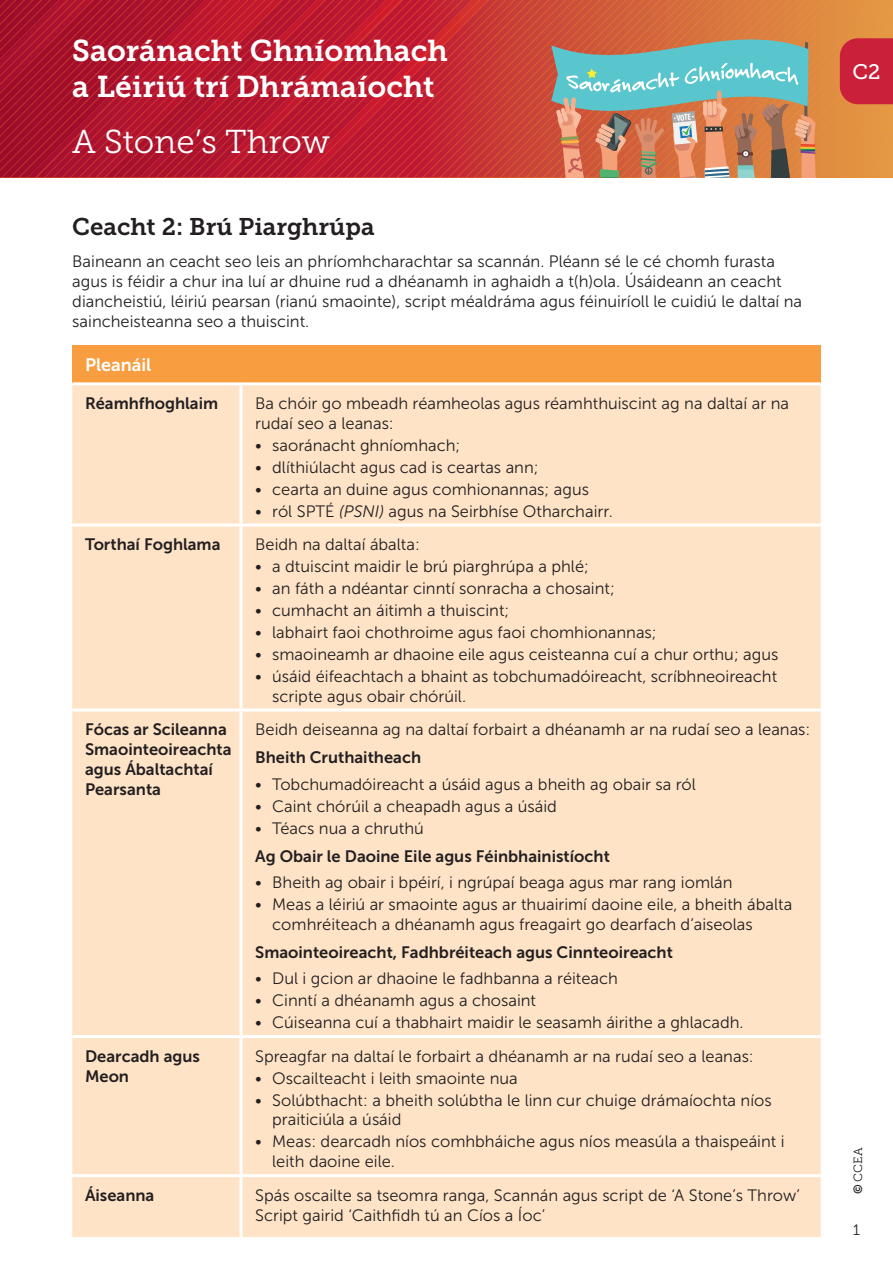
<style>
.page{position:relative;width:893px;height:1263px;background:#fff}
.page>*{position:absolute;margin:0;border:0;box-sizing:border-box;transform-origin:0 0}
.t1{font:33px "Museo Slab 300";color:#fff}
.t2{font:30px/36px "Museo Slab 700";color:#fff}
.H1{font:24px "Museo Slab 700";color:#231f20}
.Body_Text{font:21px "Museo Slab 500";color:#fff}
.Table_H1{font:18px "Museo Sans 700";color:#fff}
.Body_Text-2{font:16.5px/19.8px "Museo Sans 300";color:#231f20}
.Table_Body_Text{font:16.5px/19.8px "Museo Sans 300";color:#231f20}
.Table_H2{font:16.5px/19.8px "Museo Sans 700";color:#231f20}
.t3{font:15px "Museo Slab 300";color:#231f20}
.t4{font:12px "Museo Slab 300";color:#231f20}
.t5{font:700 condensed 9px "Myriad Pro";color:#fff}
.s1{font-style:italic}
.s2{font-family:"Museo Sans 700"}
</style>
<div class="page">
<img style="left:1px;top:0;width:9px;height:178px">
<img style="left:10px;top:0;width:8px;height:178px">
<img style="left:18px;top:0;width:10px;height:178px">
<img style="left:28px;top:0;width:7px;height:178px">
<img style="left:35px;top:0;width:9px;height:178px">
<img style="left:44px;top:0;width:9px;height:178px">
<img style="left:53px;top:0;width:8px;height:178px">
<img style="left:61px;top:0;width:9px;height:178px">
<img style="left:70px;top:0;width:8px;height:178px">
<img style="left:78px;top:0;width:9px;height:178px">
<img style="left:87px;top:0;width:9px;height:178px">
<img style="left:96px;top:0;width:8px;height:178px">
<img style="left:104px;top:0;width:9px;height:178px">
<img style="left:113px;top:0;width:8px;height:178px">
<img style="left:121px;top:0;width:9px;height:178px">
<img style="left:130px;top:0;width:9px;height:178px">
<img style="left:139px;top:0;width:8px;height:178px">
<img style="left:147px;top:0;width:9px;height:178px">
<img style="left:156px;top:0;width:8px;height:178px">
<img style="left:164px;top:0;width:9px;height:178px">
<img style="left:173px;top:0;width:17px;height:178px">
<img style="left:190px;top:0;width:9px;height:178px">
<img style="left:199px;top:0;width:9px;height:178px">
<img style="left:208px;top:0;width:8px;height:178px">
<img style="left:216px;top:0;width:9px;height:178px">
<img style="left:225px;top:0;width:8px;height:178px">
<img style="left:233px;top:0;width:9px;height:178px">
<img style="left:242px;top:0;width:8px;height:178px">
<img style="left:250px;top:0;width:9px;height:178px">
<img style="left:259px;top:0;width:8px;height:178px">
<img style="left:267px;top:0;width:9px;height:178px">
<img style="left:276px;top:0;width:9px;height:178px">
<img style="left:285px;top:0;width:9px;height:178px">
<img style="left:294px;top:0;width:8px;height:178px">
<img style="left:302px;top:0;width:8px;height:178px">
<img style="left:310px;top:0;width:9px;height:178px">
<img style="left:319px;top:0;width:9px;height:178px">
<img style="left:328px;top:0;width:8px;height:178px">
<img style="left:336px;top:0;width:9px;height:178px">
<img style="left:345px;top:0;width:8px;height:178px">
<img style="left:353px;top:0;width:9px;height:178px">
<img style="left:362px;top:0;width:9px;height:178px">
<img style="left:371px;top:0;width:8px;height:178px">
<img style="left:379px;top:0;width:9px;height:178px">
<img style="left:388px;top:0;width:8px;height:178px">
<img style="left:396px;top:0;width:9px;height:178px">
<img style="left:405px;top:0;width:8px;height:178px">
<img style="left:413px;top:0;width:9px;height:178px">
<img style="left:422px;top:0;width:9px;height:178px">
<img style="left:431px;top:0;width:8px;height:178px">
<img style="left:439px;top:0;width:9px;height:178px">
<img style="left:448px;top:0;width:17px;height:178px">
<img style="left:465px;top:0;width:9px;height:178px">
<img style="left:474px;top:0;width:8px;height:178px">
<img style="left:482px;top:0;width:9px;height:178px">
<img style="left:491px;top:0;width:9px;height:178px">
<img style="left:500px;top:0;width:8px;height:178px">
<img style="left:508px;top:0;width:9px;height:178px">
<img style="left:517px;top:0;width:8px;height:178px">
<img style="left:525px;top:0;width:9px;height:178px">
<img style="left:534px;top:0;width:8px;height:178px">
<img style="left:542px;top:0;width:9px;height:178px">
<img style="left:714px;top:0;width:179px;height:35px">
<img style="left:723px;top:8px;width:170px;height:27px">
<img style="left:732px;top:16px;width:161px;height:19px">
<img style="left:740px;top:25px;width:153px;height:10px">
<img style="left:749px;top:33px;width:144px;height:9px">
<img style="left:816px;top:76px;width:24px;height:9px">
<img style="left:816px;top:85px;width:24px;height:9px">
<img style="left:816px;top:94px;width:24px;height:84px">
<img style="left:817px;top:102px;width:76px;height:76px">
<img style="left:826px;top:111px;width:67px;height:67px">
<img style="left:835px;top:119px;width:58px;height:59px">
<img style="left:843px;top:128px;width:50px;height:50px">
<img style="left:852px;top:137px;width:41px;height:41px">
<img style="left:860px;top:145px;width:33px;height:33px">
<img style="left:869px;top:154px;width:24px;height:24px">
<img style="left:878px;top:162px;width:15px;height:16px">
<svg style="left:886px;top:171px;width:7px;height:7px"></svg>
<svg style="left:551px;top:35px;width:265px;height:143px;background:#a59983"></svg>
<div style="left:840px;top:38px;width:53px;height:66px;background:#ca203a"></div>
<div style="left:72px;top:346px;width:749px;height:38px;background:#f89d40"></div>
<div style="left:72px;top:385px;width:749px;height:852px;background:#fee3c7"></div>
<hr style="left:72px;top:382px;width:169px;height:3px;background:#fff">
<hr style="left:241px;top:382px;width:580px;height:3px;background:#fff">
<hr style="left:239px;top:385px;width:3px;height:138px;background:#fff">
<hr style="left:72px;top:523px;width:169px;height:3px;background:#fff">
<hr style="left:241px;top:523px;width:580px;height:3px;background:#fff">
<hr style="left:239px;top:526px;width:3px;height:182px;background:#fff">
<hr style="left:72px;top:708px;width:169px;height:3px;background:#fff">
<hr style="left:241px;top:708px;width:580px;height:3px;background:#fff">
<hr style="left:239px;top:711px;width:3px;height:324px;background:#fff">
<hr style="left:72px;top:1035px;width:169px;height:3px;background:#fff">
<hr style="left:241px;top:1035px;width:580px;height:3px;background:#fff">
<hr style="left:239px;top:1038px;width:3px;height:136px;background:#fff">
<hr style="left:72px;top:1174px;width:169px;height:3px;background:#fff">
<hr style="left:241px;top:1174px;width:580px;height:3px;background:#fff">
<hr style="left:239px;top:1177px;width:3px;height:60px;background:#fff">
<h2 class="t2" style="left:72px;top:33px;width:377px">Saoránacht Ghníomhach a Léiriú trí Dhrámaíocht</h2>
<h1 class="t1" style="left:72px;top:124px;width:259px">A Stone’s Throw</h1>
<p class="t5" style="left:676px;top:113px;width:16px;rotate:-6deg">VOTE</p>
<p class="H1" style="left:72px;top:213px;width:304px">Ceacht 2: Brú Piarghrúpa</p>
<p class="Body_Text-2" style="left:72px;top:252px;width:731px">Baineann an ceacht seo leis an phríomhcharachtar sa scannán. Pléann sé le cé chomh furasta agus is féidir a chur ina luí ar dhuine rud a dhéanamh in aghaidh a t(h)ola. Úsáideann an ceacht diancheistiú, léiriú pearsan (rianú smaointe), script méaldráma agus féinuiríoll le cuidiú le daltaí na saincheisteanna seo a thuiscint.</p>
<p class="Table_H1" style="left:85px;top:355px;width:68px">Pleanáil</p>
<p class="Table_H2" style="left:85px;top:393px;width:135px">Réamhfhoghlaim</p>
<p class="Table_Body_Text" style="left:255px;top:394px;width:535px">Ba chóir go mbeadh réamheolas agus réamhthuiscint ag na daltaí ar na rudaí seo a leanas:</p>
<p class="Body_Text-2" style="left:255px;top:435px;width:207px">• saoránacht ghníomhach;</p>
<p class="Body_Text-2" style="left:255px;top:457px;width:285px">• dlíthiúlacht agus cad is ceartas ann;</p>
<p class="Body_Text-2" style="left:255px;top:479px;width:335px">• cearta an duine agus comhionannas; agus</p>
<p class="Body_Text-2" style="left:255px;top:501px;width:359px">• ról SPTÉ <span class="s1">(PSNI)</span> agus na Seirbhíse Otharchairr.</p>
<p class="Table_H2" style="left:85px;top:534px;width:137px">Torthaí Foghlama</p>
<p class="Table_Body_Text" style="left:255px;top:535px;width:166px">Beidh na daltaí ábalta:</p>
<p class="Body_Text-2" style="left:255px;top:557px;width:335px">• a dtuiscint maidir le brú piarghrúpa a phlé;</p>
<p class="Body_Text-2" style="left:255px;top:578px;width:361px">• an fáth a ndéantar cinntí sonracha a chosaint;</p>
<p class="Body_Text-2" style="left:255px;top:600px;width:256px">• cumhacht an áitimh a thuiscint;</p>
<p class="Body_Text-2" style="left:255px;top:622px;width:403px">• labhairt faoi chothroime agus faoi chomhionannas;</p>
<p class="Body_Text-2" style="left:255px;top:644px;width:525px">• smaoineamh ar dhaoine eile agus ceisteanna cuí a chur orthu; agus</p>
<p class="Body_Text-2" style="left:272px;top:666px;width:506px;text-indent:-17px">• úsáid éifeachtach a bhaint as tobchumadóireacht, scríbhneoireacht scripte agus obair chórúil.</p>
<p class="Table_H2" style="left:85px;top:719px;width:148px">Fócas ar Scileanna<br>Smaointeoireachta agus Ábaltachtaí<br>Pearsanta</p>
<p class="Table_Body_Text" style="left:255px;top:720px;width:557px">Beidh deiseanna ag na daltaí forbairt a dhéanamh ar na rudaí seo a leanas:</p>
<p class="Table_H2" style="left:255px;top:748px;width:167px">Bheith Cruthaitheach</p>
<p class="Body_Text-2" style="left:255px;top:774px;width:442px">• Tobchumadóireacht a úsáid agus a bheith ag obair sa ról</p>
<p class="Body_Text-2" style="left:255px;top:796px;width:303px">• Caint chórúil a cheapadh agus a úsáid</p>
<p class="Body_Text-2" style="left:255px;top:818px;width:170px">• Téacs nua a chruthú</p>
<p class="Table_H2" style="left:255px;top:846px;width:356px">Ag Obair le Daoine Eile agus Féinbhainistíocht</p>
<p class="Body_Text-2" style="left:255px;top:872px;width:479px">• Bheith ag obair i bpéirí, i ngrúpaí beaga agus mar rang iomlán</p>
<p class="Body_Text-2" style="left:272px;top:894px;width:521px;text-indent:-17px">• Meas a léiriú ar smaointe agus ar thuairimí daoine eile, a bheith ábalta comhréiteach a dhéanamh agus freagairt go dearfach d’aiseolas</p>
<p class="Table_H2" style="left:255px;top:942px;width:419px">Smaointeoireacht, Fadhbréiteach agus Cinnteoireacht</p>
<p class="Body_Text-2" style="left:255px;top:969px;width:364px">• Dul i gcion ar dhaoine le fadhbanna a réiteach</p>
<p class="Body_Text-2" style="left:255px;top:991px;width:282px">• Cinntí a dhéanamh agus a chosaint</p>
<p class="Body_Text-2" style="left:255px;top:1013px;width:490px">• Cúiseanna cuí a thabhairt maidir le seasamh áirithe a ghlacadh.</p>
<p class="Table_H2" style="left:85px;top:1046px;width:116px">Dearcadh agus<br>Meon</p>
<p class="Table_Body_Text" style="left:255px;top:1046px;width:500px">Spreagfar na daltaí le forbairt a dhéanamh ar na rudaí seo a leanas:</p>
<p class="Body_Text-2" style="left:255px;top:1068px;width:264px">• Oscailteacht i leith smaointe nua</p>
<p class="Body_Text-2" style="left:272px;top:1090px;width:501px;text-indent:-17px">• Solúbthacht: a bheith solúbtha le linn cur chuige drámaíochta níos praiticiúla a úsáid</p>
<p class="Body_Text-2" style="left:272px;top:1132px;width:514px;text-indent:-17px">• Meas: dearcadh níos comhbháiche agus níos measúla a thaispeáint i leith daoine eile.</p>
<p class="Table_H2" style="left:85px;top:1185px;width:71px">Áiseanna</p>
<p class="Table_Body_Text" style="left:255px;top:1185px;width:546px">Spás oscailte sa tseomra ranga, Scannán agus script de ‘A Stone’s Throw’</p>
<p class="Table_Body_Text" style="left:255px;top:1205px;width:291px">Script gairid ‘Caithfidh tú an Cíos a Íoc’</p>
<p class="Body_Text" style="left:852px;top:60px;width:29px">C2</p>
<p class="t4" style="left:851px;top:1194px;width:49px;rotate:-90deg"><span class="s2">©</span> CCEA</p>
<p class="t3" style="left:853px;top:1222px;width:8px">1</p>
</div>
